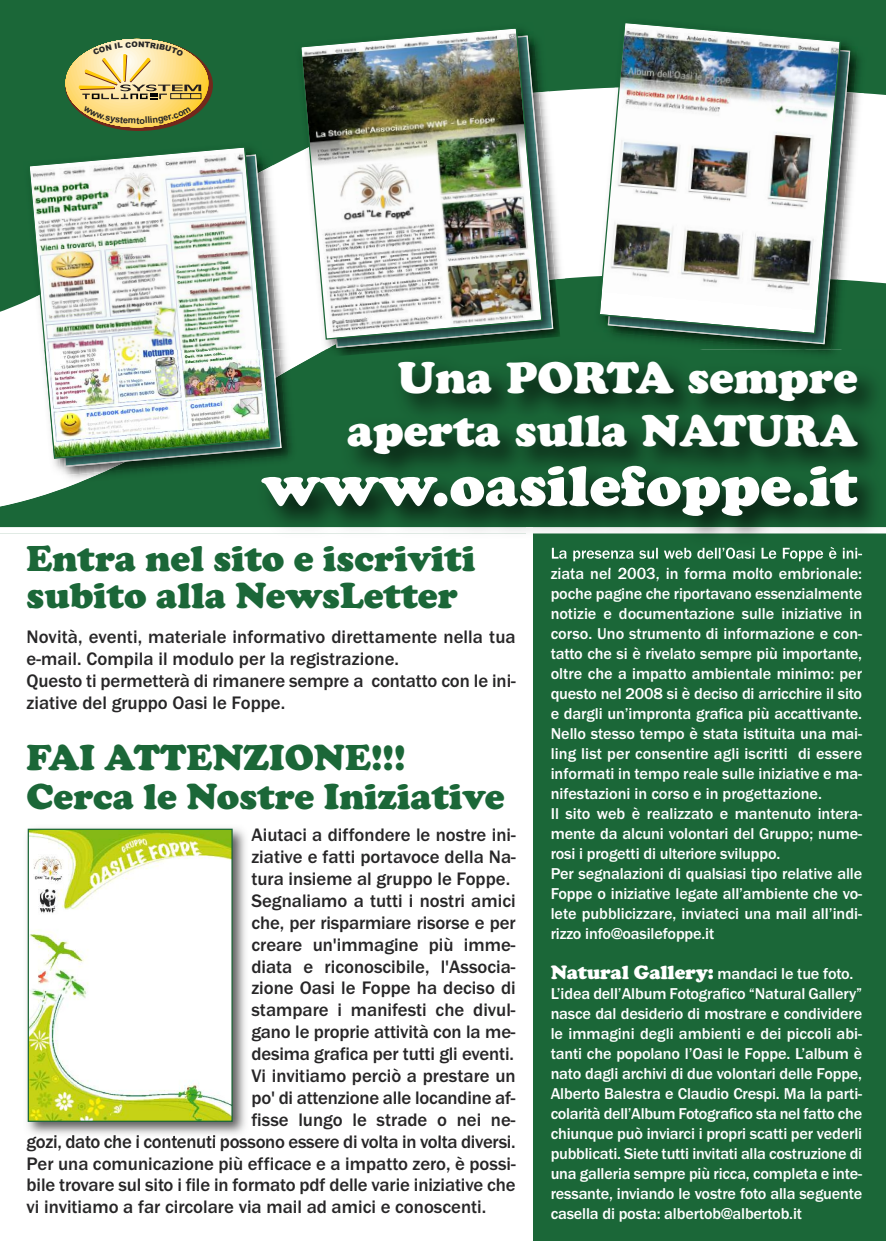
<style>
.page{position:relative;width:886px;height:1241px;background:#fff}
.page>*{position:absolute;margin:0;border:0;box-sizing:border-box;transform-origin:0 0}
.t1{font:56.25px "Cooper Black Std";color:#fff}
.t2{font:43.75px/53.1px "Cooper Black Std";color:#fff;text-align:right}
.t3{font:900 37.5px/36.9px "Cooper";color:#1b6738}
.t4{font:500 18.75px/21.9px "Franklin Gothic";color:#272627}
.t5{font:500 16.25px/20px "Franklin Gothic";letter-spacing:-.01em;color:#fff}
.t6{font:700 9.25px "Arial";color:#272627}
.s1{font-family:"Cooper";font-weight:900;font-size:20px}
</style>
<div class="page">
<svg style="left:0;top:8px;width:886px;height:341px"></svg>
<div style="left:532px;top:531px;width:354px;height:709px;background:#1b6738"></div>
<svg style="left:65px;top:39px;width:148px;height:92px"></svg>
<img style="left:282px;top:165px;width:7px;height:184px">
<div style="left:23px;top:141px;width:239px;height:156px;background:#1b6738"></div>
<img style="left:273px;top:170px;width:6px;height:179px">
<img style="left:28px;top:145px;width:243px;height:204px">
<img style="left:543px;top:30px;width:6px;height:5px">
<img style="left:554px;top:91px;width:11px;height:188px">
<div style="left:295px;top:22px;width:238px;height:127px;background:#1b6738"></div>
<img style="left:332px;top:279px;width:228px;height:70px">
<img style="left:553px;top:92px;width:2px;height:188px">
<img style="left:311px;top:35px;width:242px;height:313px">
<img style="left:299px;top:27px;width:244px;height:313px">
<img style="left:0;top:349px;width:886px;height:184px">
<img style="left:291px;top:349px;width:31px;height:20px">
<img style="left:0;top:349px;width:77px;height:158px">
<img style="left:533px;top:533px;width:353px;height:36px">
<img style="left:527px;top:527px;width:6px;height:42px">
<img style="left:552px;top:547px;width:129px;height:14px">
<img style="left:558px;top:567px;width:119px;height:2px">
<img style="left:104px;top:369px;width:195px;height:114px">
<img style="left:282px;top:349px;width:9px;height:25px">
<img style="left:61px;top:475px;width:43px;height:9px">
<img style="left:40px;top:349px;width:21px;height:127px">
<img style="left:126px;top:374px;width:162px;height:98px">
<img style="left:59px;top:458px;width:67px;height:17px">
<img style="left:64px;top:349px;width:218px;height:118px">
<img style="left:44px;top:349px;width:227px;height:109px">
<svg style="left:322px;top:346px;width:10px;height:11px"></svg>
<img style="left:332px;top:349px;width:79px;height:7px">
<img style="left:854px;top:47px;width:14px;height:46px">
<img style="left:851px;top:93px;width:13px;height:187px">
<img style="left:699px;top:349px;width:142px;height:13px">
<img style="left:615px;top:17px;width:244px;height:71px">
<img style="left:593px;top:276px;width:5px;height:56px">
<img style="left:842px;top:27px;width:16px;height:65px">
<img style="left:603px;top:335px;width:234px;height:14px">
<img style="left:850px;top:92px;width:4px;height:187px">
<img style="left:804px;top:349px;width:27px;height:3px">
<img style="left:608px;top:32px;width:242px;height:312px">
<img style="left:598px;top:21px;width:244px;height:314px">
<img style="left:27px;top:828px;width:219px;height:310px">
<img style="left:28px;top:1134px;width:124px;height:4px">
<img style="left:30px;top:830px;width:201px;height:289px">
<div style="left:28px;top:828px;width:205px;height:293px;border:1px solid #1b6738"></div>
<svg style="left:66px;top:39px;width:142px;height:88px;background:#c9bb73"></svg>
<p class="t6" style="left:136px;top:115px;width:5px">t</p>
<h2 class="t2" style="left:347px;top:355px;width:512px">Una PORTA sempre aperta sulla NATURA</h2>
<h1 class="t1" style="left:262px;top:466px;width:597px">www.oasilefoppe.it</h1>
<h3 class="t3" style="left:27px;top:539px;width:450px">Entra nel sito e iscriviti subito alla NewsLetter</h3>
<p class="t4" style="left:27px;top:625px;width:491px">Novità, eventi, materiale informativo direttamente nella tua e-mail. Compila il modulo per la registrazione.<br>Questo ti permetterà di rimanere sempre a contatto con le ini&shy;ziative del gruppo Oasi le Foppe.</p>
<h3 class="t3" style="left:27px;top:737px;width:480px;line-height:39.4px">FAI ATTENZIONE!!!<br>Cerca le Nostre Iniziative</h3>
<p class="t4" style="left:251px;top:823px;width:266px">Aiutaci a diffondere le nostre ini-</p>
<p class="t4" style="left:251px;top:845px;width:266px">ziative e fatti portavoce della Na-</p>
<p class="t4" style="left:251px;top:867px;width:260px">tura insieme al gruppo le Foppe.</p>
<p class="t4" style="left:251px;top:889px;width:266px">Segnaliamo a tutti i nostri amici</p>
<p class="t4" style="left:251px;top:911px;width:266px">che, per risparmiare risorse e per</p>
<p class="t4" style="left:251px;top:933px;width:266px">creare un'immagine più imme-</p>
<p class="t4" style="left:251px;top:955px;width:266px">diata e riconoscibile, l'Associa-</p>
<p class="t4" style="left:251px;top:976px;width:266px">zione Oasi le Foppe ha deciso di</p>
<p class="t4" style="left:251px;top:998px;width:266px">stampare i manifesti che divul-</p>
<p class="t4" style="left:251px;top:1020px;width:266px">gano le proprie attività con la me-</p>
<p class="t4" style="left:251px;top:1042px;width:264px">desima grafica per tutti gli eventi.</p>
<p class="t4" style="left:251px;top:1064px;width:266px">Vi invitiamo perciò a prestare un</p>
<p class="t4" style="left:251px;top:1086px;width:266px">po' di attenzione alle locandine af-</p>
<p class="t4" style="left:251px;top:1108px;width:266px">fisse lungo le strade o nei ne-</p>
<p class="t4" style="left:27px;top:1130px;width:491px">gozi, dato che i contenuti possono essere di volta in volta diversi.</p>
<p class="t4" style="left:27px;top:1151px;width:491px">Per una comunicazione più efficace e a impatto zero, è possi-</p>
<p class="t4" style="left:27px;top:1173px;width:491px">bile trovare sul sito i file in formato pdf delle varie iniziative che</p>
<p class="t4" style="left:27px;top:1195px;width:461px">vi invitiamo a far circolare via mail ad amici e conoscenti.</p>
<p class="t5" style="left:551px;top:563px;width:313px">ziata nel 2003, in forma molto embrionale: poche pagine che riportavano essenzialmente notizie e documentazione sulle iniziative in corso. Uno strumento di informazione e con&shy;tatto che si è rivelato sempre più importante, oltre che a impatto ambientale minimo: per questo nel 2008 si è deciso di arricchire il sito e dargli un’impronta grafica più accattivante.<br>Nello stesso tempo è stata istituita una mai&shy;ling list per consentire agli iscritti di essere informati in tempo reale sulle iniziative e ma&shy;nifestazioni in corso e in progettazione.<br>Il sito web è realizzato e mantenuto intera&shy;mente da alcuni volontari del Gruppo; nume&shy;rosi i progetti di ulteriore sviluppo.<br>Per segnalazioni di qualsiasi tipo relative alle Foppe o iniziative legate all’ambiente che vo&shy;lete pubblicizzare, inviateci una mail all’indi&shy;rizzo info@oasilefoppe.it</p>
<p class="t5" style="left:551px;top:963px;width:313px"><span class="s1">Natural Gallery:</span> mandaci le tue foto.<br>L’idea dell’Album Fotografico “Natural Gallery” nasce dal desiderio di mostrare e condividere le immagini degli ambienti e dei piccoli abi&shy;tanti che popolano l’Oasi le Foppe. L’album è nato dagli archivi di due volontari delle Foppe, Alberto Balestra e Claudio Crespi. Ma la parti&shy;colarità dell’Album Fotografico sta nel fatto che chiunque può inviarci i propri scatti per vederli pubblicati. Siete tutti invitati alla costruzione di una galleria sempre più ricca, completa e inte&shy;ressante, inviando le vostre foto alla seguente casella di posta: albertob@albertob.it</p>
</div>
